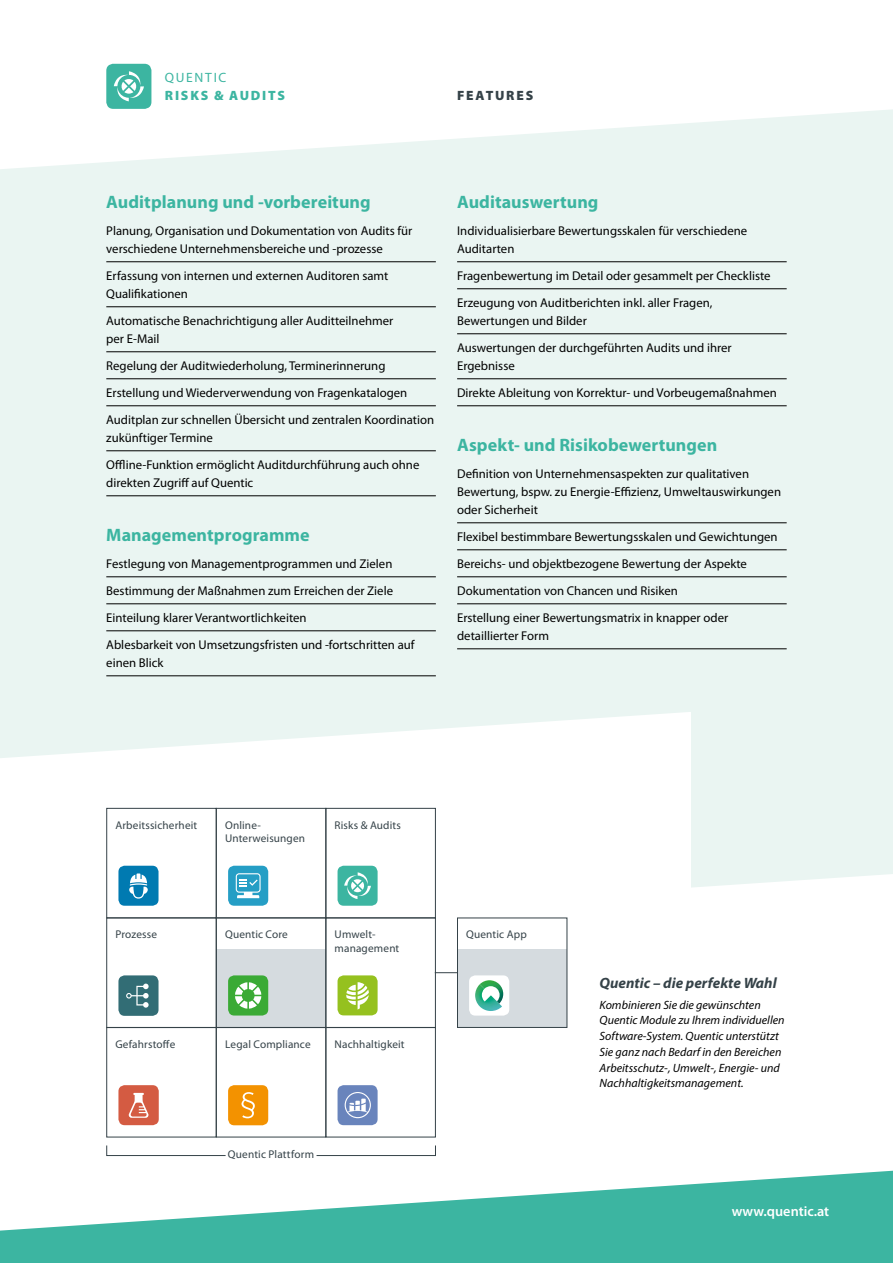
<style>
.page{position:relative;width:893px;height:1263px;background:#fff}
.page>*{position:absolute;margin:0;border:0;box-sizing:border-box;transform-origin:0 0}
.t1{font:700 18px "Myriad Pro";letter-spacing:.005em;color:#3cb5a1}
.t2{font:italic 700 15px "Myriad Pro";color:#354248}
.t3{font:600 14.25px "Myriad Pro";color:#fff}
.t4{font:900 13.5px "Myriad Pro";letter-spacing:.13em;color:#3cb5a1}
.t5{font:900 13.5px "Myriad Pro";letter-spacing:.135em;color:#354248}
.t6{font:13.5px "Myriad Pro";letter-spacing:.125em;color:#3cb5a1}
.t7{font:12.75px/27px "Myriad Pro";color:#000}
.t8{font:italic 12px/15.8px "Myriad Pro";color:#000}
.t9{font:11.25px/13.5px "Myriad Pro";letter-spacing:.015em;color:#354248}
</style>
<div class="page">
<div style="left:0;top:109px;width:893px;height:779px;background:#eaf5f2"></div>
<svg style="left:0;top:712px;width:691px;height:426px"></svg>
<div style="left:216px;top:949px;width:110px;height:78px;background:#d5dbdf"></div>
<div style="left:216px;top:917px;width:110px;height:111px;border:1px solid #354248"></div>
<div style="left:106px;top:917px;width:111px;height:111px;border:1px solid #354248"></div>
<div style="left:216px;top:1027px;width:110px;height:110px;border:1px solid #354248"></div>
<div style="left:326px;top:917px;width:110px;height:111px;border:1px solid #354248"></div>
<div style="left:216px;top:808px;width:110px;height:110px;border:1px solid #354248"></div>
<div style="left:326px;top:808px;width:110px;height:110px;border:1px solid #354248"></div>
<div style="left:106px;top:808px;width:111px;height:110px;border:1px solid #354248"></div>
<div style="left:326px;top:1027px;width:110px;height:110px;border:1px solid #354248"></div>
<div style="left:106px;top:1027px;width:111px;height:110px;border:1px solid #354248"></div>
<svg style="left:316px;top:1145px;width:120px;height:11px"></svg>
<div style="left:228px;top:975px;width:40px;height:40px;background:#3aaa35;border-radius:6px"></div>
<svg style="left:235px;top:982px;width:26px;height:27px"></svg>
<div style="left:118px;top:866px;width:41px;height:40px;background:#007ab1;border-radius:6px"></div>
<svg style="left:129px;top:873px;width:19px;height:26px"></svg>
<div style="left:228px;top:866px;width:40px;height:40px;background:#259ec5;border-radius:6px"></div>
<svg style="left:236px;top:873px;width:25px;height:25px"></svg>
<div style="left:338px;top:866px;width:40px;height:40px;background:#3cb5a1;border-radius:6px"></div>
<svg style="left:344px;top:872px;width:27px;height:27px"></svg>
<div style="left:118px;top:975px;width:41px;height:41px;background:#326d75;border-radius:6px"></div>
<svg style="left:126px;top:983px;width:23px;height:25px"></svg>
<div style="left:338px;top:975px;width:40px;height:40px;background:#95c11f;border-radius:6px"></div>
<svg style="left:346px;top:982px;width:23px;height:27px"></svg>
<div style="left:118px;top:1085px;width:41px;height:40px;background:#d45b42;border-radius:6px"></div>
<svg style="left:129px;top:1093px;width:20px;height:25px"></svg>
<div style="left:228px;top:1085px;width:40px;height:40px;background:#f39200;border-radius:6px"></div>
<svg style="left:241px;top:1092px;width:14px;height:26px"></svg>
<div style="left:338px;top:1085px;width:40px;height:40px;background:#6984bc;border-radius:6px"></div>
<svg style="left:345px;top:1092px;width:26px;height:26px"></svg>
<hr style="left:435px;top:972px;width:44px;height:1px;background:#354248">
<div style="left:457px;top:949px;width:110px;height:78px;background:#d5dbdf"></div>
<div style="left:457px;top:917px;width:110px;height:111px;border:1px solid #354248"></div>
<div style="left:469px;top:975px;width:40px;height:40px;background:#fff;border-radius:6px"></div>
<img style="left:475px;top:984px;width:27px;height:27px">
<img style="left:480px;top:980px;width:23px;height:23px">
<svg style="left:106px;top:1145px;width:120px;height:11px"></svg>
<svg style="left:0;top:1170px;width:893px;height:93px;fill:#3cb5a1"></svg>
<div style="left:106px;top:64px;width:45px;height:45px;background:#3cb5a1;border-radius:7px"></div>
<svg style="left:114px;top:71px;width:30px;height:30px"></svg>
<hr style="left:106px;top:261px;width:330px;height:1px;background:#000">
<hr style="left:106px;top:306px;width:330px;height:1px;background:#000">
<hr style="left:106px;top:351px;width:330px;height:1px;background:#000">
<hr style="left:106px;top:378px;width:330px;height:1px;background:#000">
<hr style="left:106px;top:405px;width:330px;height:1px;background:#000">
<hr style="left:106px;top:450px;width:330px;height:1px;background:#000">
<hr style="left:106px;top:495px;width:330px;height:1px;background:#000">
<hr style="left:106px;top:576px;width:330px;height:1px;background:#000">
<hr style="left:106px;top:603px;width:330px;height:1px;background:#000">
<hr style="left:106px;top:630px;width:330px;height:1px;background:#000">
<hr style="left:106px;top:675px;width:330px;height:1px;background:#000">
<hr style="left:457px;top:261px;width:330px;height:1px;background:#000">
<hr style="left:457px;top:288px;width:330px;height:1px;background:#000">
<hr style="left:457px;top:333px;width:330px;height:1px;background:#000">
<hr style="left:457px;top:378px;width:330px;height:1px;background:#000">
<hr style="left:457px;top:405px;width:330px;height:1px;background:#000">
<hr style="left:457px;top:522px;width:330px;height:1px;background:#000">
<hr style="left:457px;top:549px;width:330px;height:1px;background:#000">
<hr style="left:457px;top:576px;width:330px;height:1px;background:#000">
<hr style="left:457px;top:603px;width:330px;height:1px;background:#000">
<hr style="left:457px;top:648px;width:330px;height:1px;background:#000">
<p class="t6" style="left:165px;top:69px;width:63px">QUENTIC</p>
<p class="t4" style="left:165px;top:88px;width:122px">RISKS &amp; AUDITS</p>
<p class="t5" style="left:457px;top:88px;width:78px">FEATURES</p>
<h1 class="t1" style="left:106px;top:190px;width:266px">Auditplanung und -vorbereitung</h1>
<p class="t7" style="left:106px;top:221px;width:308px;line-height:18px">Planung, Organisation und Dokumentation von Audits für verschiedene Unternehmensbereiche und -prozesse</p>
<p class="t7" style="left:106px;top:266px;width:284px;line-height:18px">Erfassung von internen und externen Auditoren samt<br>Qualifikationen</p>
<p class="t7" style="left:106px;top:311px;width:288px;line-height:18px">Automatische Benachrichtigung aller Auditteilnehmer per E-Mail</p>
<p class="t7" style="left:106px;top:352px;width:329px">Regelung der Auditwiederholung, Terminerinnerung<br>Erstellung und Wiederverwendung von Fragenkatalogen<br>Auditplan zur schnellen Übersicht und zentralen Koordination</p>
<p class="t7" style="left:106px;top:424px;width:315px">zukünftiger Termine<br>Offline-Funktion ermöglicht Auditdurchführung auch ohne</p>
<p class="t7" style="left:106px;top:469px;width:149px">direkten Zugriff auf Quentic</p>
<h1 class="t1" style="left:106px;top:523px;width:205px">Managementprogramme</h1>
<p class="t7" style="left:106px;top:550px;width:310px">Festlegung von Managementprogrammen und Zielen Bestimmung der Maßnahmen zum Erreichen der Ziele Einteilung klarer Verantwortlichkeiten<br>Ablesbarkeit von Umsetzungsfristen und -fortschritten auf</p>
<p class="t7" style="left:106px;top:649px;width:59px">einen Blick</p>
<h1 class="t1" style="left:457px;top:190px;width:143px">Auditauswertung</h1>
<p class="t7" style="left:457px;top:221px;width:292px;line-height:18px">Individualisierbare Bewertungsskalen für verschiedene<br>Auditarten</p>
<p class="t7" style="left:457px;top:262px;width:315px">Fragenbewertung im Detail oder gesammelt per Checkliste<br>Erzeugung von Auditberichten inkl. aller Fragen,</p>
<p class="t7" style="left:457px;top:307px;width:276px">Bewertungen und Bilder<br>Auswertungen der durchgeführten Audits und ihrer</p>
<p class="t7" style="left:457px;top:352px;width:321px">Ergebnisse<br>Direkte Ableitung von Korrektur- und Vorbeugemaßnahmen</p>
<h1 class="t1" style="left:457px;top:433px;width:262px">Aspekt- und Risikobewertungen</h1>
<p class="t7" style="left:457px;top:464px;width:325px;line-height:18px">Definition von Unternehmensaspekten zur qualitativen<br>Bewertung, bspw. zu Energie-Effizienz, Umweltauswirkungen oder Sicherheit</p>
<p class="t7" style="left:457px;top:523px;width:322px">Flexibel bestimmbare Bewertungsskalen und Gewichtungen Bereichs- und objektbezogene Bewertung der Aspekte Dokumentation von Chancen und Risiken<br>Erstellung einer Bewertungsmatrix in knapper oder</p>
<p class="t7" style="left:457px;top:622px;width:93px">detaillierter Form</p>
<p class="t9" style="left:115px;top:818px;width:83px">Arbeitssicherheit</p>
<p class="t9" style="left:225px;top:818px;width:82px">Online-<br>Unterweisungen</p>
<p class="t9" style="left:335px;top:818px;width:68px">Risks &amp; Audits</p>
<p class="t9" style="left:115px;top:927px;width:43px">Prozesse</p>
<p class="t9" style="left:225px;top:927px;width:64px">Quentic Core</p>
<p class="t9" style="left:335px;top:927px;width:66px">Umwelt&shy;management</p>
<p class="t9" style="left:466px;top:927px;width:62px">Quentic App</p>
<p class="t9" style="left:115px;top:1037px;width:61px">Gefahrstoffe</p>
<p class="t9" style="left:225px;top:1037px;width:87px">Legal Compliance</p>
<p class="t9" style="left:335px;top:1037px;width:72px">Nachhaltigkeit</p>
<p class="t2" style="left:600px;top:973px;width:179px">Quentic – die perfekte Wahl</p>
<p class="t8" style="left:600px;top:996px;width:187px">Kombinieren Sie die gewünschten Quentic Module zu Ihrem individuellen Software-System. Quentic unterstützt Sie ganz nach Bedarf in den Bereichen Arbeitsschutz-, Umwelt-, Energie- und Nachhaltigkeitsmanagement.</p>
<p class="t9" style="left:228px;top:1148px;width:88px">Quentic Plattform</p>
<p class="t3" style="left:732px;top:1202px;width:99px">www.quentic.at</p>
</div>
